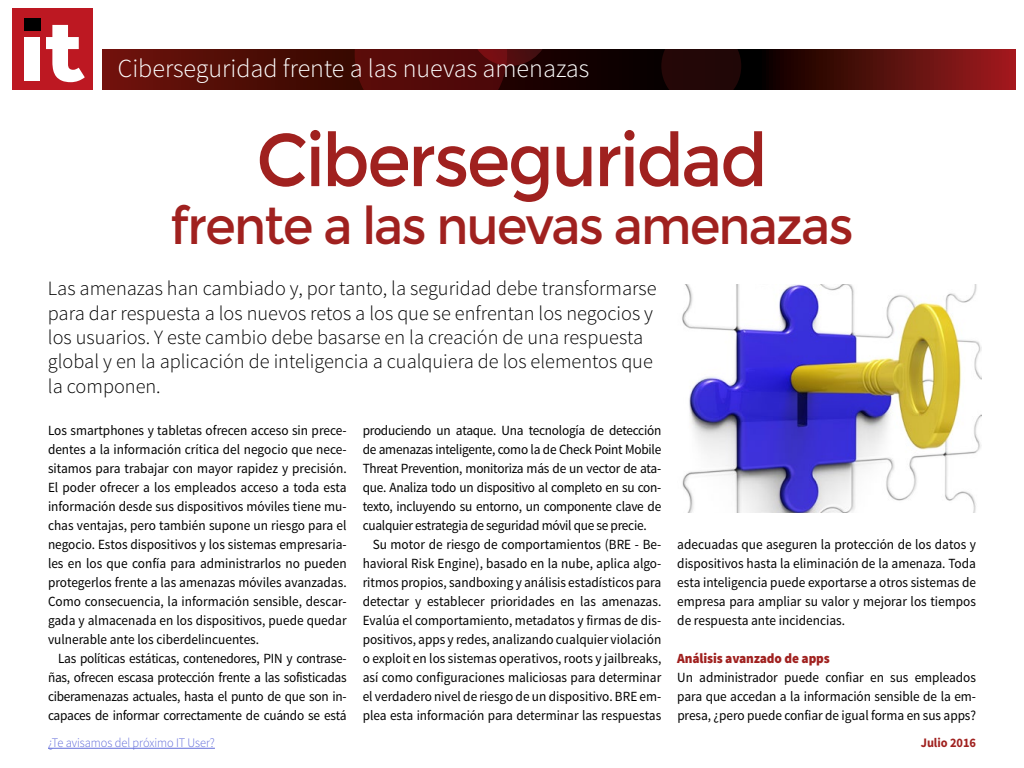
<style>
.page{position:relative;width:1024px;height:768px;background:#fff}
.page>*{position:absolute;margin:0;border:0;box-sizing:border-box;transform-origin:0 0}
.t1{font:74px "Montserrat";letter-spacing:-.04em;color:#a0211f;scale:.96 1}
.t2{font:52px "Montserrat";letter-spacing:-.04em;color:#a0211f;scale:.96 1}
.t3{font:300 26px "Source Sans Pro";color:#fff}
.t4{font:300 20.3px/24.4px "Source Sans Pro";color:#000}
.t5{font:14px/19px "Source Sans Pro";letter-spacing:-.005em;color:#000;text-align:justify;scale:.95 1}
.t6{font:900 14px "Source Sans Pro";letter-spacing:-.01em;color:#a0211f;scale:.95 1}
.t7{font:300 13px "Source Sans Pro";letter-spacing:-.005em;color:#616cda;scale:.95 1}
.t8{font:700 13px "Source Sans Pro";letter-spacing:-.005em;color:#a0211f;scale:.95 1}
</style>
<div class="page">
<svg style="left:102px;top:49px;width:914px;height:41px;background:#440b07"></svg>
<svg style="left:355px;top:49px;width:195px;height:41px;background:#490808"></svg>
<div style="left:661px;top:49px;width:80px;height:41px;background:#230707"></div>
<div style="left:12px;top:9px;width:80px;height:81px;background:#bd1822"></div>
<div style="left:24px;top:19px;width:17px;height:12px;background:#000"></div>
<div style="left:25px;top:37px;width:15px;height:44px;background:#fff"></div>
<svg style="left:46px;top:25px;width:39px;height:57px"></svg>
<hr style="left:48px;top:748px;width:167px;height:1px;background:#616cda">
<img style="left:682px;top:285px;width:299px;height:228px">
<img style="left:984px;top:57px;width:21px;height:27px">
<h3 class="t3" style="left:118px;top:52px;width:473px">Ciberseguridad frente a las nuevas amenazas</h3>
<h1 class="t1" style="left:256px;top:117px;width:535px">Ciberseguridad</h1>
<h2 class="t2" style="left:170px;top:196px;width:714px">frente a las nuevas amenazas</h2>
<p class="t4" style="left:48px;top:276px;width:610px">Las amenazas han cambiado y, por tanto, la seguridad debe transformarse para dar respuesta a los nuevos retos a los que se enfrentan los negocios y los usuarios. Y este cambio debe basarse en la creación de una respuesta global y en la aplicación de inteligencia a cualquiera de los elementos que la componen.</p>
<p class="t5" style="left:48px;top:421px;width:316px">Los smartphones y tabletas ofrecen acceso sin prece&shy;dentes a la información crítica del negocio que nece&shy;sitamos para trabajar con mayor rapidez y precisión.<br>El poder ofrecer a los empleados acceso a toda esta información desde sus dispositivos móviles tiene mu&shy;chas ventajas, pero también supone un riesgo para el negocio. Estos dispositivos y los sistemas empresaria&shy;les en los que confía para administrarlos no pueden protegerlos frente a las amenazas móviles avanzadas.<br>Como consecuencia, la información sensible, descar&shy;gada y almacenada en los dispositivos, puede quedar vulnerable ante los ciberdelincuentes.</p>
<p class="t5" style="left:48px;top:649px;width:316px;text-indent:10px">Las políticas estáticas, contenedores, PIN y contrase&shy;ñas, ofrecen escasa protección frente a las sofisticadas ciberamenazas actuales, hasta el punto de que son in&shy;capaces de informar correctamente de cuándo se está</p>
<p class="t5" style="left:363px;top:421px;width:316px">produciendo un ataque. Una tecnología de detección de amenazas inteligente, como la de Check Point Mobile Threat Prevention, monitoriza más de un vector de ata&shy;que. Analiza todo un dispositivo al completo en su con&shy;texto, incluyendo su entorno, un componente clave de cualquier estrategia de seguridad móvil que se precie.</p>
<p class="t5" style="left:363px;top:535px;width:316px;text-indent:10px">Su motor de riesgo de comportamientos (BRE - Be&shy;havioral Risk Engine), basado en la nube, aplica algo&shy;ritmos propios, sandboxing y análisis estadísticos para detectar y establecer prioridades en las amenazas.<br>Evalúa el comportamiento, metadatos y firmas de dis&shy;positivos, apps y redes, analizando cualquier violación o exploit en los sistemas operativos, roots y jailbreaks, así como configuraciones maliciosas para determinar el verdadero nivel de riesgo de un dispositivo. BRE em&shy;plea esta información para determinar las respuestas</p>
<p class="t5" style="left:677px;top:535px;width:316px">adecuadas que aseguren la protección de los datos y dispositivos hasta la eliminación de la amenaza. Toda esta inteligencia puede exportarse a otros sistemas de empresa para ampliar su valor y mejorar los tiempos de respuesta ante incidencias.</p>
<p class="t6" style="left:677px;top:649px;width:162px">Análisis avanzado de apps</p>
<p class="t5" style="left:677px;top:668px;width:316px">Un administrador puede confiar en sus empleados para que accedan a la información sensible de la em&shy;presa, ¿pero puede confiar de igual forma en sus apps?</p>
<p class="t7" style="left:48px;top:735px;width:177px">¿Te avisamos del próximo IT User?</p>
<p class="t8" style="left:921px;top:734px;width:60px">Julio 2016</p>
</div>
